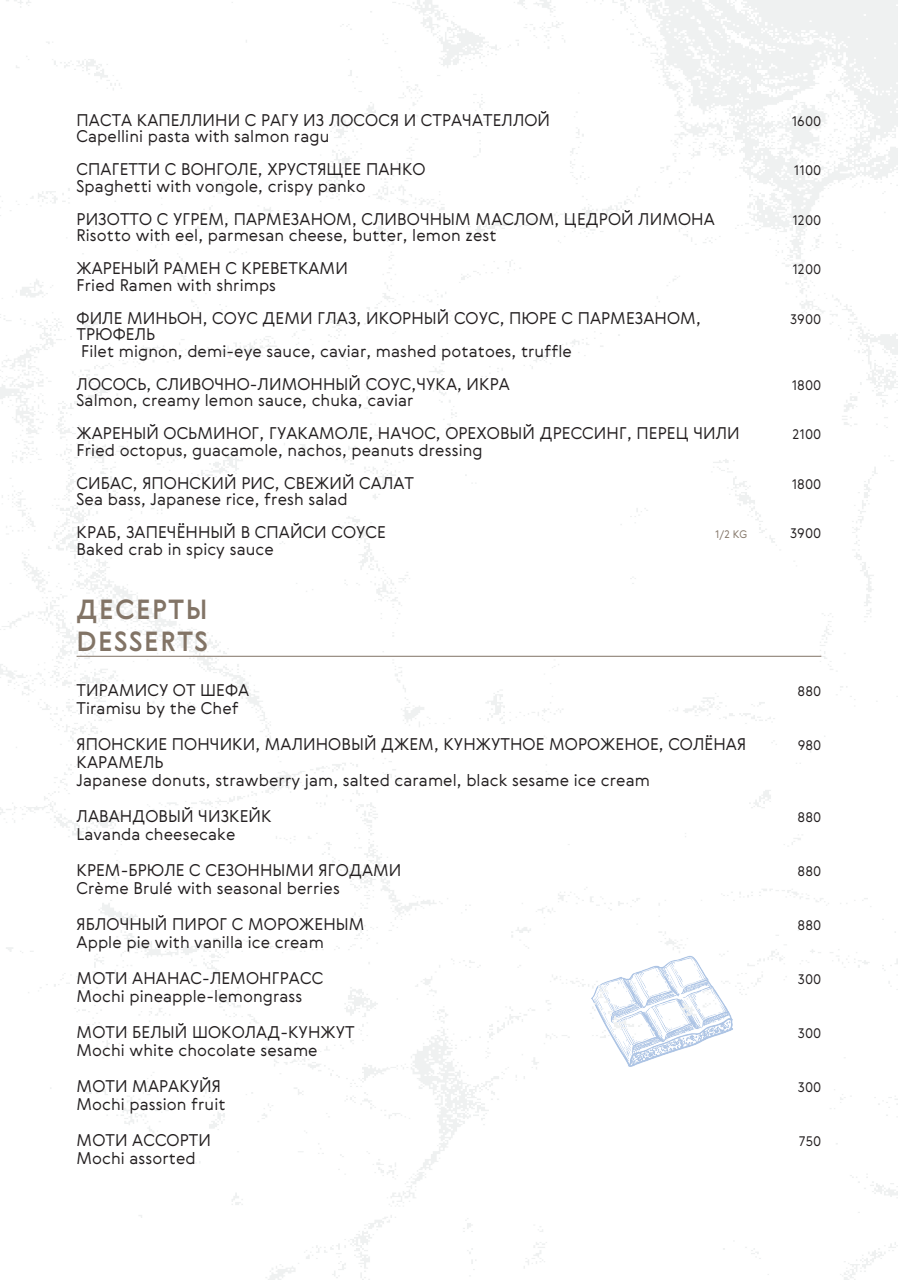
<style>
.page{position:relative;width:898px;height:1280px;background:#fff}
.page>*{position:absolute;margin:0;border:0;box-sizing:border-box;transform-origin:0 0}
.t1{font:500 27px/32.4px "Gerbera";letter-spacing:.06em;color:#827466}
.t2{font:300 16.5px/16.5px "Gerbera";letter-spacing:.005em;color:#231f20}
.t3{font:300 13.5px "Gerbera";letter-spacing:.005em;color:#231f20}
.t4{font:300 10.65px "Gerbera";color:#827466}
</style>
<div class="page">
<img style="left:0;top:0;width:897px;height:1280px">
<hr style="left:77px;top:656px;width:744px;height:1px;background:#827466">
<p class="t2" style="left:77px;top:111px;width:475px">ПАСТА КАПЕЛЛИНИ С РАГУ ИЗ ЛОСОСЯ И СТРАЧАТЕЛЛОЙ<br>Capellini pasta with salmon ragu</p>
<p class="t2" style="left:77px;top:161px;width:350px">СПАГЕТТИ С ВОНГОЛЕ, ХРУСТЯЩЕЕ ПАНКО<br>Spaghetti with vongole, crispy panko</p>
<p class="t2" style="left:77px;top:210px;width:639px">РИЗОТТО С УГРЕМ, ПАРМЕЗАНОМ, СЛИВОЧНЫМ МАСЛОМ, ЦЕДРОЙ ЛИМОНА<br>Risotto with eel, parmesan cheese, butter, lemon zest</p>
<p class="t2" style="left:77px;top:260px;width:273px">ЖАРЕНЫЙ РАМЕН С КРЕВЕТКАМИ<br>Fried Ramen with shrimps</p>
<p class="t2" style="left:77px;top:309px;width:625px">ФИЛЕ МИНЬОН, СОУС ДЕМИ ГЛАЗ, ИКОРНЫЙ СОУС, ПЮРЕ С ПАРМЕЗАНОМ,<br>ТРЮФЕЛЬ<br>Filet mignon, demi-eye sauce, caviar, mashed potatoes, truffle</p>
<p class="t2" style="left:77px;top:375px;width:434px">ЛОСОСЬ, СЛИВОЧНО-ЛИМОННЫЙ СОУС,ЧУКА, ИКРА<br>Salmon, creamy lemon sauce, chuka, caviar</p>
<p class="t2" style="left:77px;top:425px;width:664px">ЖАРЕНЫЙ ОСЬМИНОГ, ГУАКАМОЛЕ, НАЧОС, ОРЕХОВЫЙ ДРЕССИНГ, ПЕРЕЦ ЧИЛИ<br>Fried octopus, guacamole, nachos, peanuts dressing</p>
<p class="t2" style="left:77px;top:474px;width:339px">СИБАС, ЯПОНСКИЙ РИС, СВЕЖИЙ САЛАТ<br>Sea bass, Japanese rice, fresh salad</p>
<p class="t2" style="left:77px;top:524px;width:311px">КРАБ, ЗАПЕЧЁННЫЙ В СПАЙСИ СОУСЕ<br>Baked crab in spicy sauce</p>
<p class="t4" style="left:715px;top:527px;width:34px">1/2 KG</p>
<h1 class="t1" style="left:77px;top:592px;width:133px">ДЕСЕРТЫ<br>DESSERTS</h1>
<p class="t2" style="left:77px;top:680px;width:174px;line-height:18px">ТИРАМИСУ ОТ ШЕФА<br>Tiramisu by the Chef</p>
<p class="t2" style="left:77px;top:734px;width:670px;line-height:18px">ЯПОНСКИЕ ПОНЧИКИ, МАЛИНОВЫЙ ДЖЕМ, КУНЖУТНОЕ МОРОЖЕНОЕ, СОЛЁНАЯ<br>КАРАМЕЛЬ<br>Japanese donuts, strawberry jam, salted caramel, black sesame ice cream</p>
<p class="t2" style="left:77px;top:806px;width:196px;line-height:18px">ЛАВАНДОВЫЙ ЧИЗКЕЙК<br>Lavanda cheesecake</p>
<p class="t2" style="left:77px;top:860px;width:326px;line-height:18px">КРЕМ-БРЮЛЕ С СЕЗОННЫМИ ЯГОДАМИ<br>Crème Brulé with seasonal berries</p>
<p class="t2" style="left:77px;top:914px;width:289px;line-height:18px">ЯБЛОЧНЫЙ ПИРОГ С МОРОЖЕНЫМ<br>Apple pie with vanilla ice cream</p>
<p class="t2" style="left:77px;top:968px;width:248px;line-height:18px">МОТИ АНАНАС-ЛЕМОНГРАСС<br>Mochi pineapple-lemongrass</p>
<p class="t2" style="left:77px;top:1022px;width:279px;line-height:18px">МОТИ БЕЛЫЙ ШОКОЛАД-КУНЖУТ<br>Mochi white chocolate sesame</p>
<p class="t2" style="left:77px;top:1076px;width:150px;line-height:18px">МОТИ МАРАКУЙЯ<br>Mochi passion fruit</p>
<p class="t2" style="left:77px;top:1130px;width:136px;line-height:18px">МОТИ АССОРТИ<br>Mochi assorted</p>
<p class="t3" style="left:791px;top:112px;width:31px">1600</p>
<p class="t3" style="left:793px;top:161px;width:29px">1100</p>
<p class="t3" style="left:792px;top:211px;width:30px">1200</p>
<p class="t3" style="left:792px;top:260px;width:30px">1200</p>
<p class="t3" style="left:789px;top:310px;width:33px">3900</p>
<p class="t3" style="left:791px;top:376px;width:31px">1800</p>
<p class="t3" style="left:792px;top:425px;width:30px">2100</p>
<p class="t3" style="left:791px;top:475px;width:31px">1800</p>
<p class="t3" style="left:789px;top:524px;width:33px">3900</p>
<p class="t3" style="left:797px;top:682px;width:25px">880</p>
<p class="t3" style="left:797px;top:736px;width:25px">980</p>
<p class="t3" style="left:797px;top:808px;width:25px">880</p>
<p class="t3" style="left:797px;top:862px;width:25px">880</p>
<p class="t3" style="left:797px;top:916px;width:25px">880</p>
<p class="t3" style="left:797px;top:970px;width:25px">300</p>
<p class="t3" style="left:797px;top:1024px;width:25px">300</p>
<p class="t3" style="left:797px;top:1078px;width:25px">300</p>
<p class="t3" style="left:798px;top:1132px;width:24px">750</p>
</div>
